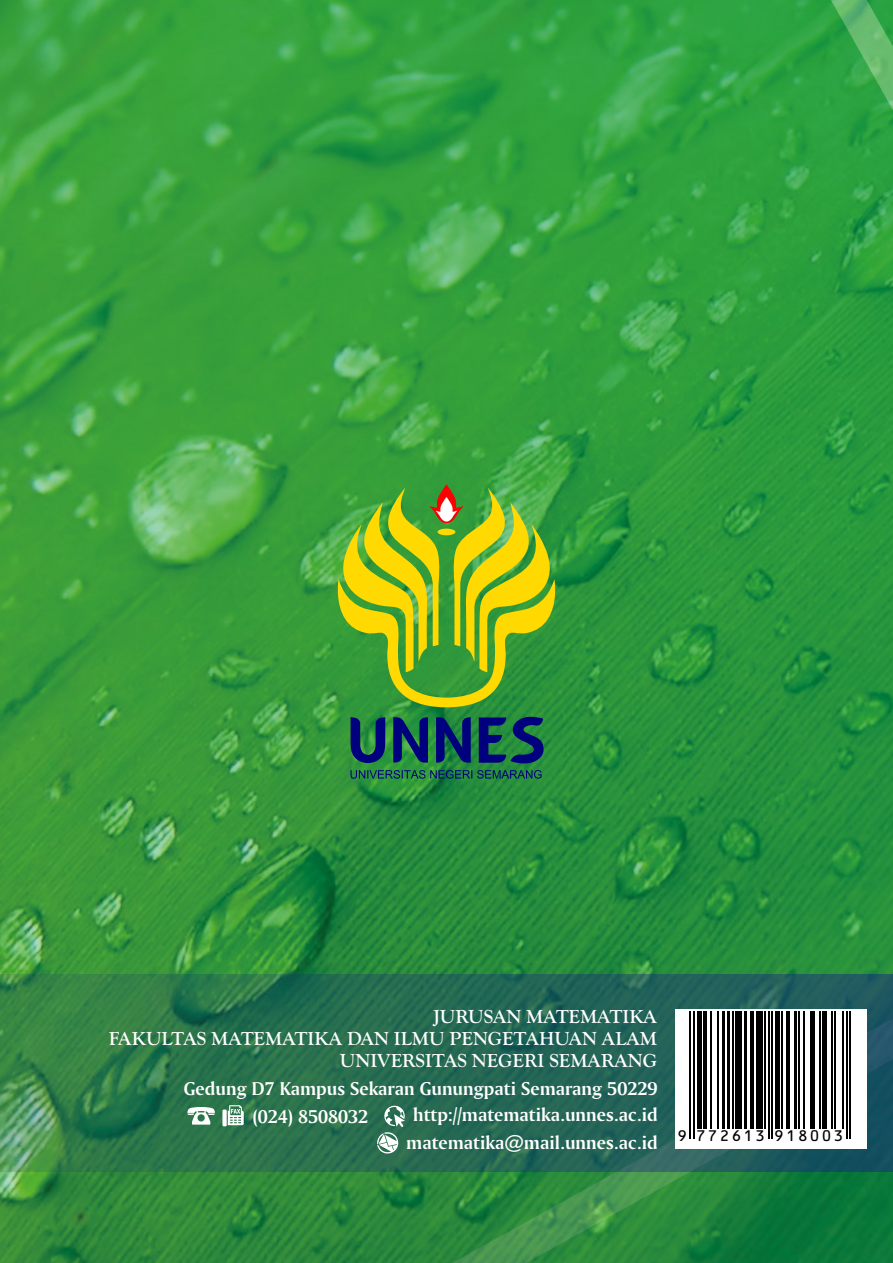
<style>
.page{position:relative;width:893px;height:1263px;background:#fff}
.page>*{position:absolute;margin:0;border:0;box-sizing:border-box;transform-origin:0 0}
.t1{font:19.5px/27.2px "Amerigo BT Bold A";color:#fff;text-align:center}
.t2{font:700 19.5px/21.9px "Goudy Old Style T";color:#fff;text-align:right}
.t3{font:17.1px "OCRB10 Pitch BT";letter-spacing:.09em;color:#000}
</style>
<div class="page">
<img style="left:0;top:0;width:893px;height:1263px">
<img style="left:0;top:975px;width:893px;height:196px">
<svg style="left:675px;top:1009px;width:191px;height:139px"></svg>
<hr style="left:690px;top:1011px;width:1px;height:127px;background:#000">
<hr style="left:693px;top:1011px;width:1px;height:127px;background:#000">
<hr style="left:697px;top:1011px;width:4px;height:117px;background:#000">
<hr style="left:703px;top:1011px;width:3px;height:117px;background:#000">
<hr style="left:710px;top:1011px;width:1px;height:117px;background:#000">
<hr style="left:717px;top:1011px;width:1px;height:117px;background:#000">
<hr style="left:722px;top:1011px;width:3px;height:117px;background:#000">
<hr style="left:727px;top:1011px;width:3px;height:117px;background:#000">
<hr style="left:732px;top:1011px;width:2px;height:117px;background:#000">
<div style="left:736px;top:1011px;width:6px;height:117px;background:#000"></div>
<hr style="left:744px;top:1011px;width:3px;height:117px;background:#000">
<hr style="left:751px;top:1011px;width:3px;height:117px;background:#000">
<div style="left:756px;top:1011px;width:6px;height:117px;background:#000"></div>
<hr style="left:765px;top:1011px;width:1px;height:117px;background:#000">
<hr style="left:768px;top:1011px;width:1px;height:127px;background:#000">
<hr style="left:771px;top:1011px;width:2px;height:127px;background:#000">
<hr style="left:775px;top:1011px;width:4px;height:117px;background:#000">
<hr style="left:781px;top:1011px;width:2px;height:117px;background:#000">
<hr style="left:787px;top:1011px;width:3px;height:117px;background:#000">
<hr style="left:793px;top:1011px;width:3px;height:117px;background:#000">
<hr style="left:799px;top:1011px;width:1px;height:117px;background:#000">
<hr style="left:804px;top:1011px;width:1px;height:117px;background:#000">
<div style="left:810px;top:1011px;width:5px;height:117px;background:#000"></div>
<hr style="left:819px;top:1011px;width:1px;height:117px;background:#000">
<div style="left:822px;top:1011px;width:5px;height:117px;background:#000"></div>
<hr style="left:831px;top:1011px;width:1px;height:117px;background:#000">
<hr style="left:834px;top:1011px;width:2px;height:117px;background:#000">
<hr style="left:843px;top:1011px;width:1px;height:117px;background:#000">
<hr style="left:846px;top:1011px;width:1px;height:127px;background:#000">
<hr style="left:850px;top:1011px;width:1px;height:127px;background:#000">
<svg style="left:429px;top:484px;width:35px;height:4px"></svg>
<svg style="left:335px;top:488px;width:223px;height:219px;background:#85b227"></svg>
<svg style="left:351px;top:770px;width:191px;height:9px;background:#1c634f"></svg>
<svg style="left:393px;top:717px;width:35px;height:46px;background:#123a65"></svg>
<svg style="left:479px;top:717px;width:64px;height:46px;background:#12425f"></svg>
<svg style="left:436px;top:717px;width:35px;height:46px;background:#0b3364"></svg>
<svg style="left:351px;top:717px;width:34px;height:46px;background:#144261"></svg>
<svg style="left:222px;top:1105px;width:22px;height:21px"></svg>
<svg style="left:187px;top:1106px;width:28px;height:18px"></svg>
<svg style="left:377px;top:1106px;width:28px;height:49px"></svg>
<p class="t2" style="left:109px;top:1005px;width:550px">JURUSAN MATEMATIKA<br>FAKULTAS MATEMATIKA DAN ILMU PENGETAHUAN ALAM<br>UNIVERSITAS NEGERI SEMARANG</p>
<p class="t1" style="left:184px;top:1077px;width:475px">Gedung D7 Kampus Sekaran Gunungpati Semarang 50229</p>
<p class="t1" style="left:253px;top:1105px;width:117px">(024) 8508032</p>
<p class="t1" style="left:406px;top:1102px;width:253px">http://matematika.unnes.ac.id matematika@mail.unnes.ac.id</p>
<p class="t3" style="left:677px;top:1128px;width:168px">9 772613 918003</p>
</div>
